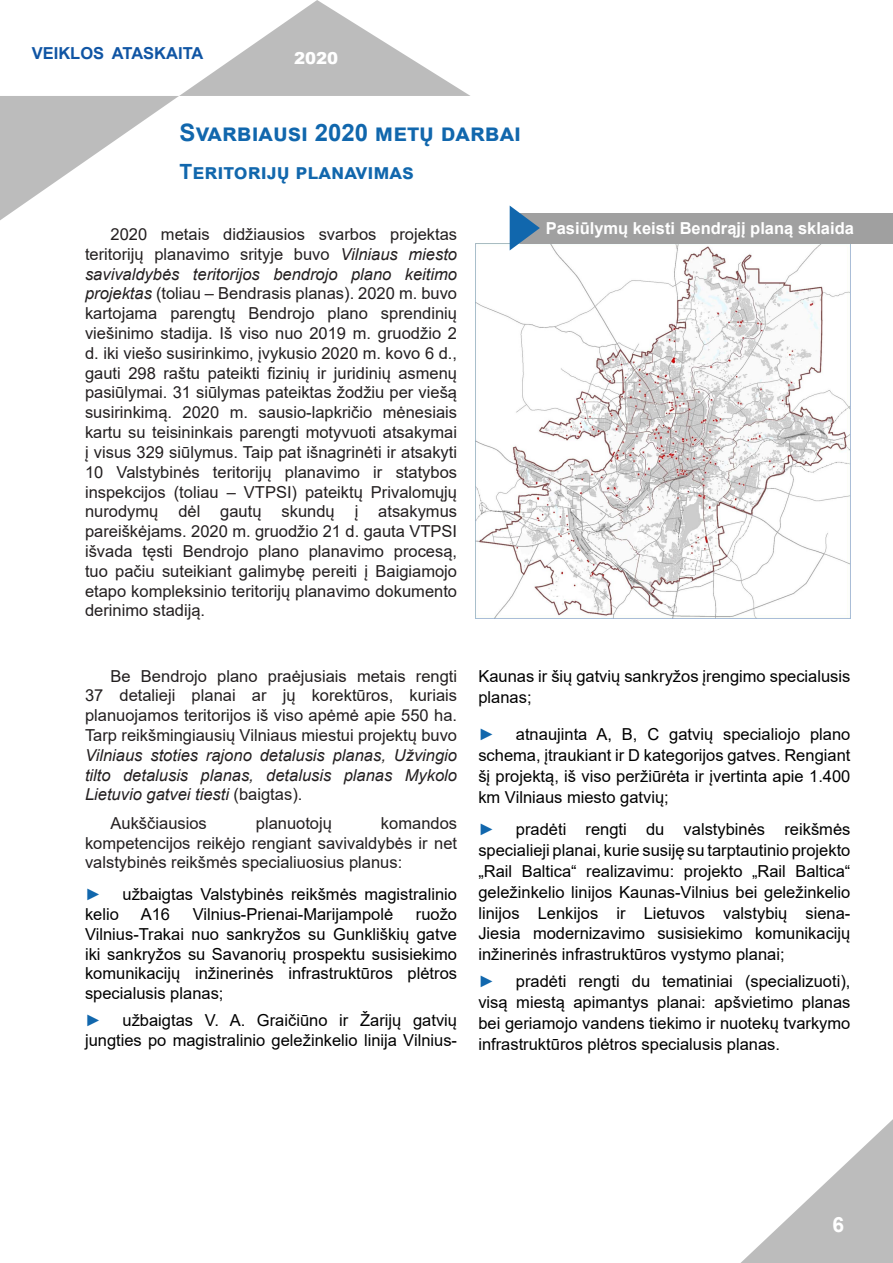
<style>
.page{position:relative;width:893px;height:1263px;background:#fff}
.page>*{position:absolute;margin:0;border:0;box-sizing:border-box;transform-origin:0 0}
.Skyrius_turiniui{font:700 24px "Arial";color:#1167ad}
.Poskyris{font:700 21px "Arial";color:#1167ad}
.t1{font:700 21px "Arial";color:#fff}
.Paprastas_tekstas{font:16.5px/19.8px "Arial";color:#231f20;text-align:justify}
.t2{font:16.5px/21px "Arial";color:#000;text-align:justify}
.t3{font:700 16.5px "Arial";color:#fff}
.t4{font:700 16.5px "Arial";color:#1055a4}
.t5{font:16.5px "Arial";color:#1167ad}
.t6{font:900 16.5px "Arial";color:#fff}
.s1{font-style:italic}
</style>
<div class="page">
<svg style="left:741px;top:1119px;width:152px;height:144px"></svg>
<svg style="left:0;top:0;width:470px;height:220px"></svg>
<img style="left:475px;top:243px;width:375px;height:375px">
<div style="left:520px;top:213px;width:373px;height:30px;background:#a0a0a0"></div>
<svg style="left:510px;top:206px;width:30px;height:44px"></svg>
<p class="t4" style="left:32px;top:41px;width:173px">VEIKLOS ATASKAITA</p>
<p class="t6" style="left:294px;top:46px;width:46px">2020</p>
<p class="Skyrius_turiniui" style="left:180px;top:115px;width:343px">Svarbiausi 2020 metų darbai</p>
<p class="Poskyris" style="left:180px;top:157px;width:236px">Teritorijų planavimas</p>
<p class="Paprastas_tekstas" style="left:85px;top:224px;width:374px;text-indent:26px">2020 metais didžiausios svarbos projektas teritorijų planavimo srityje buvo <span class="s1">Vilniaus miesto savivaldybės teritorijos bendrojo plano keitimo projektas</span> (toliau – Bendrasis planas). 2020 m. buvo kartojama parengtų Bendrojo plano sprendinių viešinimo stadija. Iš viso nuo 2019 m. gruodžio 2 d. iki viešo susirinkimo, įvykusio 2020 m. kovo 6 d., gauti 298 raštu pateikti fizinių ir juridinių asmenų pasiūlymai. 31 siūlymas pateiktas žodžiu per viešą susirinkimą. 2020 m. sausio-lapkričio mėnesiais kartu su teisininkais parengti motyvuoti atsakymai į visus 329 siūlymus. Taip pat išnagrinėti ir atsakyti 10 Valstybinės teritorijų planavimo ir statybos inspekcijos (toliau – VTPSI) pateiktų Privalomųjų nurodymų dėl gautų skundų į atsakymus pareiškėjams. 2020 m. gruodžio 21 d. gauta VTPSI išvada tęsti Bendrojo plano planavimo procesą, tuo pačiu suteikiant galimybę pereiti į Baigiamojo etapo kompleksinio teritorijų planavimo dokumento derinimo stadiją.</p>
<p class="t3" style="left:546px;top:217px;width:310px">Pasiūlymų keisti Bendrąjį planą sklaida</p>
<p class="Paprastas_tekstas" style="left:85px;top:666px;width:374px;text-indent:26px">Be Bendrojo plano praėjusiais metais rengti 37 detalieji planai ar jų korektūros, kuriais planuojamos teritorijos iš viso apėmė apie 550 ha.<br>Tarp reikšmingiausių Vilniaus miestui projektų buvo <span class="s1">Vilniaus stoties rajono detalusis planas, Užvingio tilto detalusis planas, detalusis planas Mykolo Lietuvio gatvei tiesti</span> (baigtas).</p>
<p class="Paprastas_tekstas" style="left:111px;top:813px;width:98px">Aukščiausios</p>
<p class="Paprastas_tekstas" style="left:256px;top:813px;width:78px">planuotojų</p>
<p class="Paprastas_tekstas" style="left:85px;top:813px;width:374px;text-indent:296px">komandos kompetencijos reikėjo rengiant savivaldybės ir net valstybinės reikšmės specialiuosius planus:</p>
<p class="t5" style="left:85px;top:883px;width:18px">►</p>
<p class="t2" style="left:123px;top:884px;width:336px">užbaigtas Valstybinės reikšmės magistralinio</p>
<p class="t2" style="left:85px;top:903px;width:35px">kelio</p>
<p class="t2" style="left:141px;top:903px;width:31px">A16</p>
<p class="t2" style="left:193px;top:903px;width:202px">Vilnius-Prienai-Marijampolė</p>
<p class="t2" style="left:85px;top:904px;width:374px;line-height:19.8px;text-indent:331px">ruožo Vilnius-Trakai nuo sankryžos su Gunkliškių gatve iki sankryžos su Savanorių prospektu susisiekimo komunikacijų inžinerinės infrastruktūros plėtros specialusis planas;</p>
<p class="t5" style="left:85px;top:1009px;width:18px">►</p>
<p class="t2" style="left:85px;top:1010px;width:374px;line-height:19.8px;text-align:right">užbaigtas V. A. Graičiūno ir Žarijų gatvių jungties po magistralinio geležinkelio linija Vilnius-</p>
<p class="t2" style="left:478px;top:665px;width:374px">Kaunas ir šių gatvių sankryžos įrengimo specialusis planas;</p>
<p class="t5" style="left:478px;top:723px;width:18px">►</p>
<p class="t2" style="left:478px;top:724px;width:374px;text-indent:38px">atnaujinta A, B, C gatvių specialiojo plano schema, įtraukiant ir D kategorijos gatves. Rengiant šį projektą, iš viso peržiūrėta ir įvertinta apie 1.400 km Vilniaus miesto gatvių;</p>
<p class="t5" style="left:478px;top:818px;width:18px">►</p>
<p class="t2" style="left:478px;top:818px;width:374px;text-indent:38px">pradėti rengti du valstybinės reikšmės specialieji planai, kurie susiję su tarptautinio projekto „Rail Baltica“ realizavimu: projekto „Rail Baltica“ geležinkelio linijos Kaunas-Vilnius bei geležinkelio linijos Lenkijos ir Lietuvos valstybių siena-Jiesia modernizavimo susisiekimo komunikacijų inžinerinės infrastruktūros vystymo planai;</p>
<p class="t5" style="left:478px;top:969px;width:18px">►</p>
<p class="t2" style="left:478px;top:970px;width:374px;text-indent:38px">pradėti rengti du tematiniai (specializuoti), visą miestą apimantys planai: apšvietimo planas bei geriamojo vandens tiekimo ir nuotekų tvarkymo infrastruktūros plėtros specialusis planas.</p>
<p class="t1" style="left:833px;top:1210px;width:13px">6</p>
</div>
